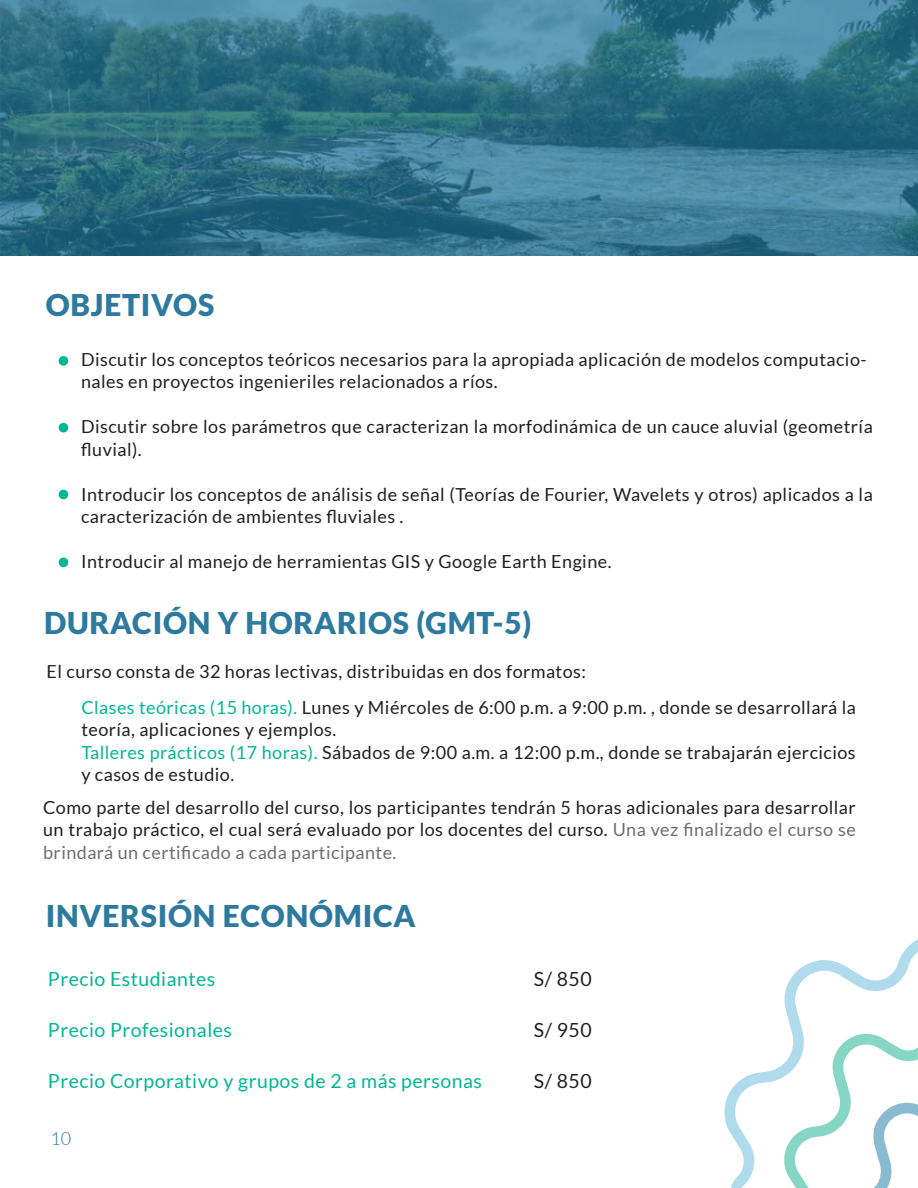
<style>
.page{position:relative;width:918px;height:1188px;background:#fff}
.page>*{position:absolute;margin:0;border:0;box-sizing:border-box;transform-origin:0 0}
.t1{font:900 30px "Lato";letter-spacing:.025em;color:#2e7a9f}
.t2{font:19.5px "Lato";letter-spacing:.025em;color:#00b795}
.t3{font:19.5px "Lato";letter-spacing:.025em;color:#231f20}
.t4{font:18px/22.5px "Lato";letter-spacing:.025em;color:#231f20}
.t5{font:300 18px "Lato";color:#1e799f}
.s1{color:#00b795}
.s2{color:#6d6e71}
</style>
<div class="page">
<svg style="left:724px;top:939px;width:194px;height:249px"></svg>
<svg style="left:0;top:0;width:918px;height:256px;background:#35758b"></svg>
<div style="left:59px;top:490px;width:9px;height:9px;background:#00b795;border-radius:50%"></div>
<div style="left:59px;top:423px;width:9px;height:10px;background:#00b795;border-radius:50%"></div>
<div style="left:59px;top:356px;width:9px;height:10px;background:#00b795;border-radius:50%"></div>
<div style="left:59px;top:558px;width:9px;height:9px;background:#00b795;border-radius:50%"></div>
<h1 class="t1" style="left:46px;top:287px;width:170px">OBJETIVOS</h1>
<p class="t4" style="left:81px;top:348px;width:787px">Discutir los conceptos teóricos necesarios para la apropiada aplicación de modelos computacio&shy;nales en proyectos ingenieriles relacionados a ríos.</p>
<p class="t4" style="left:81px;top:415px;width:793px">Discutir sobre los parámetros que caracterizan la morfodinámica de un cauce aluvial (geometría fluvial).</p>
<p class="t4" style="left:81px;top:483px;width:793px">Introducir los conceptos de análisis de señal (Teorías de Fourier, Wavelets y otros) aplicados a la caracterización de ambientes fluviales .</p>
<p class="t4" style="left:81px;top:550px;width:532px">Introducir al manejo de herramientas GIS y Google Earth Engine.</p>
<h1 class="t1" style="left:44px;top:605px;width:489px">DURACIÓN Y HORARIOS (GMT-5)</h1>
<p class="t4" style="left:81px;top:653px;width:776px;line-height:36px;text-indent:-35px">El curso consta de 32 horas lectivas, distribuidas en dos formatos:<br><span class="s1">Clases teóricas (15 horas).</span> Lunes y Miércoles de 6:00 p.m. a 9:00 p.m. , donde se desarrollará la</p>
<p class="t4" style="left:81px;top:718px;width:776px">teoría, aplicaciones y ejemplos.<br><span class="s1">Talleres prácticos (17 horas).</span> Sábados de 9:00 a.m. a 12:00 p.m., donde se trabajarán ejercicios y casos de estudio.</p>
<p class="t4" style="left:43px;top:796px;width:814px;text-align:justify">Como parte del desarrollo del curso, los participantes tendrán 5 horas adicionales para desarrollar un trabajo práctico, el cual será evaluado por los docentes del curso. <span class="s2">Una vez finalizado el curso se brindará un certificado a cada participante.</span></p>
<h1 class="t1" style="left:46px;top:899px;width:372px">INVERSIÓN ECONÓMICA</h1>
<p class="t2" style="left:48px;top:968px;width:169px">Precio Estudiantes</p>
<p class="t3" style="left:534px;top:968px;width:59px">S/ 850</p>
<p class="t2" style="left:48px;top:1019px;width:186px">Precio Profesionales</p>
<p class="t3" style="left:534px;top:1019px;width:59px">S/ 950</p>
<p class="t2" style="left:48px;top:1070px;width:436px">Precio Corporativo y grupos de 2 a más personas</p>
<p class="t3" style="left:534px;top:1070px;width:59px">S/ 850</p>
<p class="t5" style="left:50px;top:1129px;width:22px">10</p>
</div>
